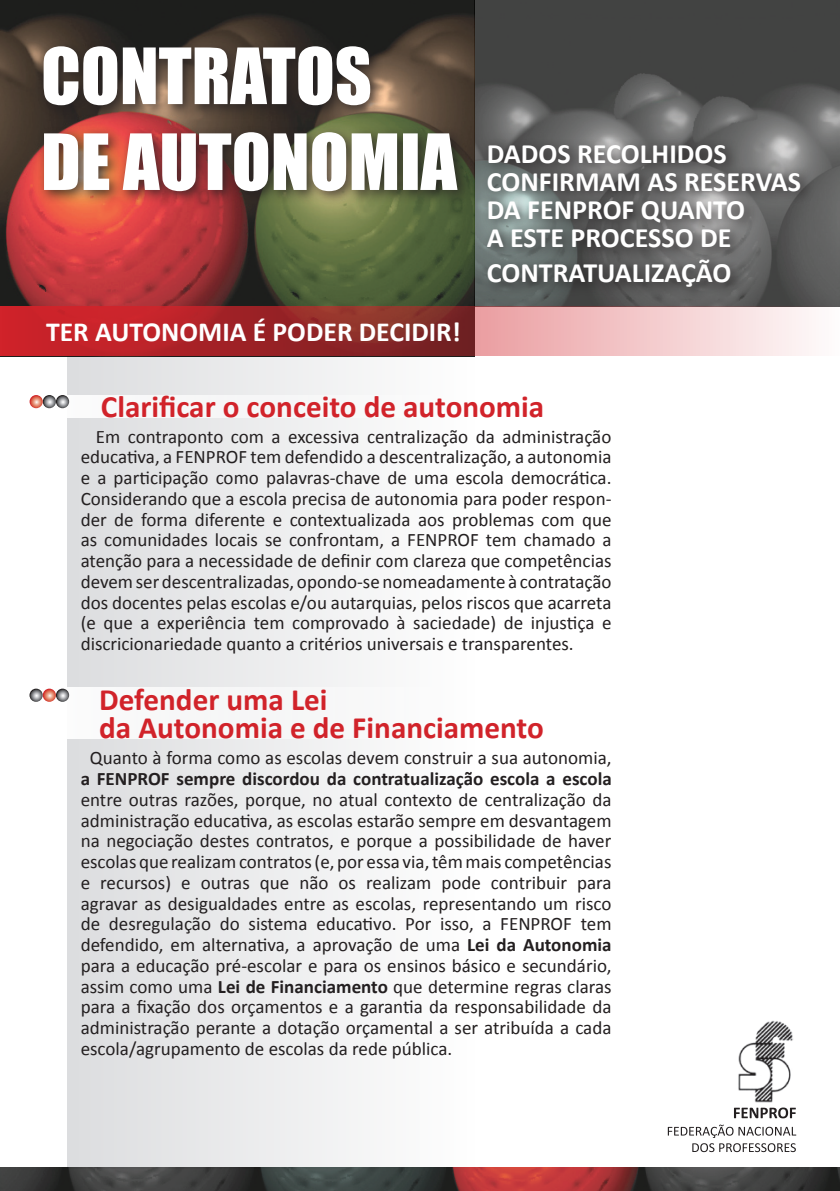
<style>
.page{position:relative;width:840px;height:1191px;background:#fff}
.page>*{position:absolute;margin:0;border:0;box-sizing:border-box;transform-origin:0 0}
.t1{font:700 31.2px/27.6px "Calibri";color:#d1232a}
.t2{font:700 28px/28px "Calibri";color:#fff}
.t3{font:700 27.6px "Calibri";color:#fff}
.t4{font:19px/20.8px "Calibri";color:#231f20;text-align:justify}
.t5{font:700 19px "Calibri";color:#231f20}
.s1{font-weight:700}
</style>
<div class="page">
<div style="left:67px;top:355px;width:407px;height:813px;background:linear-gradient(to right,#dcdddf,#fefefe)"></div>
<div style="left:29px;top:687px;width:518px;height:51px;background:#fff"></div>
<img style="left:0;top:1168px;width:839px;height:23px">
<img style="left:474px;top:0;width:365px;height:307px">
<img style="left:0;top:0;width:474px;height:307px">
<svg style="left:0;top:307px;width:809px;height:49px;background:#c5686b"></svg>
<div style="left:37px;top:125px;width:434px;height:80px;background:#231f20;opacity:.8"></div>
<svg style="left:44px;top:132px;width:413px;height:59px"></svg>
<div style="left:37px;top:39px;width:347px;height:80px;background:#231f20;opacity:.8"></div>
<svg style="left:44px;top:46px;width:326px;height:59px"></svg>
<div style="left:479px;top:138px;width:333px;height:163px;background:#231f20;opacity:.8"></div>
<img style="left:738px;top:1020px;width:55px;height:83px">
<svg style="left:734px;top:1107px;width:61px;height:11px"></svg>
<svg style="left:667px;top:1124px;width:128px;height:28px"></svg>
<div style="left:28px;top:395px;width:517px;height:23px;background:#f8f9f9"></div>
<svg style="left:29px;top:688px;width:14px;height:14px"></svg>
<svg style="left:56px;top:688px;width:13px;height:14px"></svg>
<svg style="left:43px;top:688px;width:13px;height:14px"></svg>
<svg style="left:30px;top:395px;width:39px;height:13px"></svg>
<h3 class="t3" style="left:46px;top:315px;width:416px">TER AUTONOMIA É PODER DECIDIR!</h3>
<h2 class="t2" style="left:486px;top:138px;width:315px">DADOS RECOLHIDOS<br>CONFIRMAM AS RESERVAS<br>DA FENPROF QUANTO<br>A ESTE PROCESSO DE</h2>
<h2 class="t2" style="left:486px;top:257px;width:246px">CONTRATUALIZAÇÃO</h2>
<h1 class="t1" style="left:101px;top:392px;width:444px">Clarificar o conceito de autonomia</h1>
<p class="t4" style="left:81px;top:425px;width:532px;text-indent:15px">Em contraponto com a excessiva centralização da administração educativa, a FENPROF tem defendido a descentralização, a autonomia e a participação como palavras-chave de uma escola democrática.<br>Considerando que a escola precisa de autonomia para poder respon&shy;der de forma diferente e contextualizada aos problemas com que as comunidades locais se confrontam, a FENPROF tem chamado a atenção para a necessidade de definir com clareza que competências devem ser descentralizadas, opondo-se nomeadamente à contratação dos docentes pelas escolas e/ou autarquias, pelos riscos que acarreta (e que a experiência tem comprovado à saciedade) de injustiça e discricionariedade quanto a critérios universais e transparentes.</p>
<h1 class="t1" style="left:99px;top:684px;width:446px">Defender uma Lei<br>da Autonomia e de Financiamento</h1>
<p class="t4" style="left:90px;top:746px;width:523px">Quanto à forma como as escolas devem construir a sua autonomia,</p>
<p class="t5" style="left:81px;top:767px;width:532px">a FENPROF sempre discordou da contratualização escola a escola</p>
<p class="t4" style="left:81px;top:788px;width:532px">entre outras razões, porque, no atual contexto de centralização da administração educativa, as escolas estarão sempre em desvantagem na negociação destes contratos, e porque a possibilidade de haver escolas que realizam contratos (e, por essa via, têm mais competências e recursos) e outras que não os realizam pode contribuir para agravar as desigualdades entre as escolas, representando um risco de desregulação do sistema educativo. Por isso, a FENPROF tem defendido, em alternativa, a aprovação de uma <span class="s1">Lei da Autonomia </span>para a educação pré-escolar e para os ensinos básico e secundário, assim como uma <span class="s1">Lei de Financiamento</span> que determine regras claras para a fixação dos orçamentos e a garantia da responsabilidade da administração perante a dotação orçamental a ser atribuída a cada escola/agrupamento de escolas da rede pública.</p>
</div>
